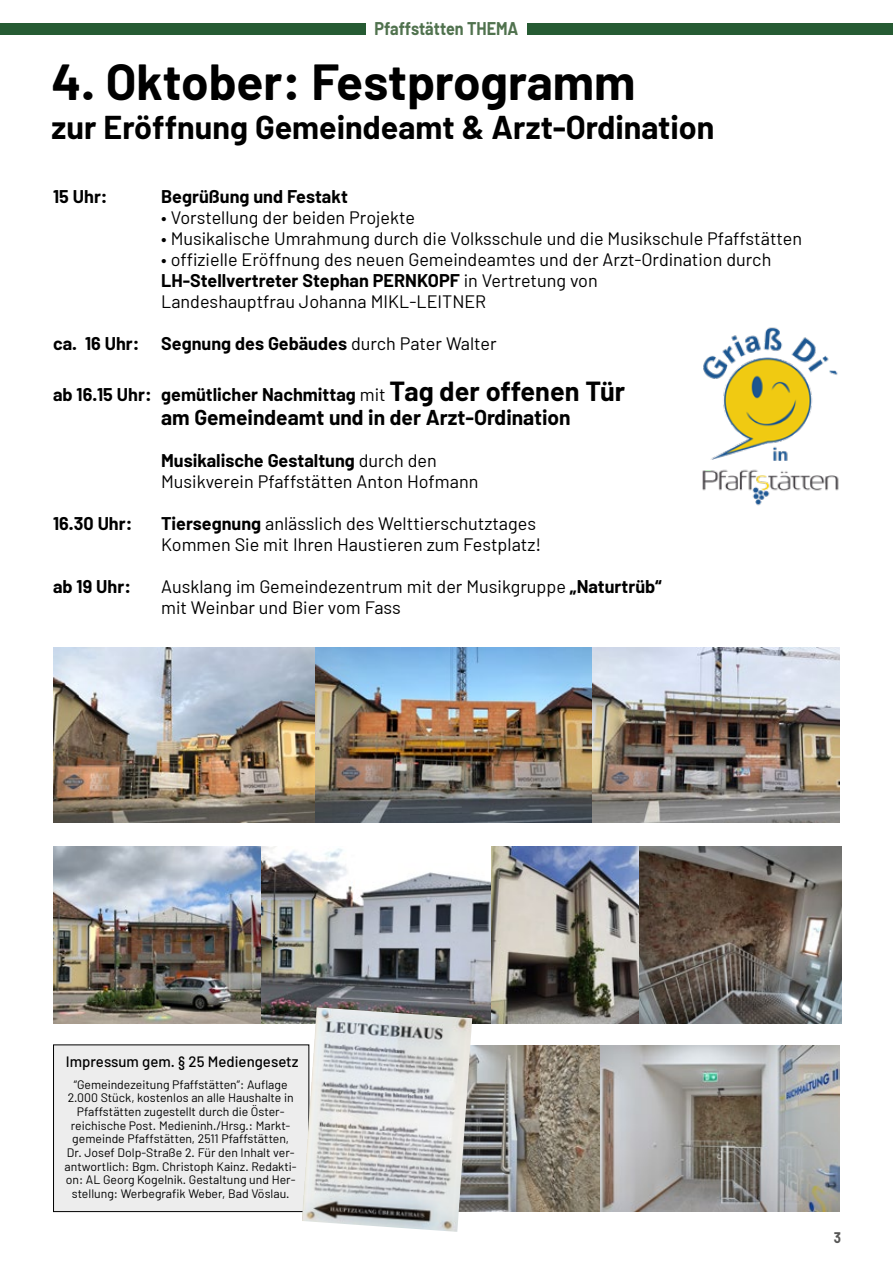
<style>
.page{position:relative;width:893px;height:1263px;background:#fff}
.page>*{position:absolute;margin:0;border:0;box-sizing:border-box;transform-origin:0 0}
.t1{font:700 49.5px "Barlow";color:#000}
.t2{font:700 32.25px "Barlow";color:#000}
.t3{font:700 21px "Barlow";color:#000}
.t4{font:18px/21px "Barlow";color:#000}
.t5{font:700 18px "Barlow";color:#000}
.t6{font:700 18px "Barlow";color:#50724e;scale:.9 1}
.t7{font:500 15px "Barlow";color:#000}
.t8{font:700 15px "Barlow";color:#575756;scale:.9 1}
.t9{font:12.3px/13.6px "Barlow";color:#000;text-align:center}
.s1{font-weight:700}
.s2{font-weight:400}
.s3{font-size:27px}
</style>
<div class="page">
<div style="left:528px;top:24px;width:365px;height:11px;background:#265b33"></div>
<div style="left:0;top:24px;width:366px;height:11px;background:#265b33"></div>
<div style="left:54px;top:1045px;width:255px;height:166px;background:#ededed"></div>
<div style="left:53px;top:1044px;width:256px;height:168px;border:1px solid #000"></div>
<img style="left:53px;top:647px;width:262px;height:176px">
<img style="left:315px;top:647px;width:278px;height:176px">
<img style="left:593px;top:647px;width:247px;height:176px">
<img style="left:53px;top:846px;width:438px;height:177px">
<img style="left:472px;top:1046px;width:368px;height:166px">
<img style="left:638px;top:846px;width:203px;height:177px">
<img style="left:491px;top:846px;width:147px;height:177px">
<img style="left:302px;top:1007px;width:170px;height:225px">
<img style="left:702px;top:327px;width:137px;height:179px">
<p class="t6" style="left:374px;top:17px;width:162px">Pfaffstätten THEMA</p>
<h1 class="t1" style="left:52px;top:52px;width:585px">4. Oktober: Festprogramm</h1>
<h2 class="t2" style="left:52px;top:108px;width:664px">zur Eröffnung Gemeindeamt &amp; Arzt-Ordination</h2>
<p class="t5" style="left:53px;top:185px;width:56px">15 Uhr:</p>
<p class="t5" style="left:161px;top:185px;width:188px">Begrüßung und Festakt</p>
<p class="t4" style="left:161px;top:207px;width:255px">• Vorstellung der beiden Projekte</p>
<p class="t4" style="left:161px;top:228px;width:642px">• Musikalische Umrahmung durch die Volksschule und die Musikschule Pfaffstätten</p>
<p class="t4" style="left:161px;top:249px;width:612px">• offizielle Eröffnung des neuen Gemeindeamtes und der Arzt-Ordination durch<br><span class="s1">LH-Stellvertreter Stephan PERNKOPF</span> in Vertretung von<br>Landeshauptfrau Johanna MIKL-LEITNER</p>
<p class="t5" style="left:53px;top:332px;width:445px">ca. 16 Uhr: Segnung des Gebäudes <span class="s2">durch Pater Walter</span></p>
<p class="t5" style="left:53px;top:383px;width:573px">ab 16.15 Uhr: gemütlicher Nachmittag <span class="s2">mit</span> <span class="s3">Tag der offenen Tür</span></p>
<p class="t3" style="left:161px;top:404px;width:411px">am Gemeindeamt und in der Arzt-Ordination</p>
<p class="t4" style="left:161px;top:450px;width:319px"><span class="s1">Musikalische Gestaltung</span> durch den<br>Musikverein Pfaffstätten Anton Hofmann</p>
<p class="t5" style="left:53px;top:512px;width:81px">16.30 Uhr:</p>
<p class="t4" style="left:161px;top:513px;width:381px"><span class="s1">Tiersegnung</span> anlässlich des Welttierschutztages<br>Kommen Sie mit Ihren Haustieren zum Festplatz!</p>
<p class="t5" style="left:53px;top:575px;width:79px">ab 19 Uhr:</p>
<p class="t4" style="left:161px;top:576px;width:502px">Ausklang im Gemeindezentrum mit der Musikgruppe <span class="s1">„Naturtrüb“ </span>mit Weinbar und Bier vom Fass</p>
<p class="t7" style="left:66px;top:1052px;width:234px">Impressum gem. § 25 Mediengesetz</p>
<p class="t9" style="left:65px;top:1077px;width:234px">“Gemeindezeitung Pfaffstätten”: Auflage 2.000 Stück, kostenlos an alle Haushalte in Pfaffstätten zugestellt durch die Öster&shy;reichische Post. Medieninh./Hrsg.: Markt&shy;gemeinde Pfaffstätten, 2511 Pfaffstätten, Dr. Josef Dolp-Straße 2. Für den Inhalt ver&shy;antwortlich: Bgm. Christoph Kainz. Redakti&shy;on: AL Georg Kogelnik. Gestaltung und Her&shy;stellung: Werbegrafik Weber, Bad Vöslau.</p>
<p class="t8" style="left:834px;top:1228px;width:10px">3</p>
</div>
